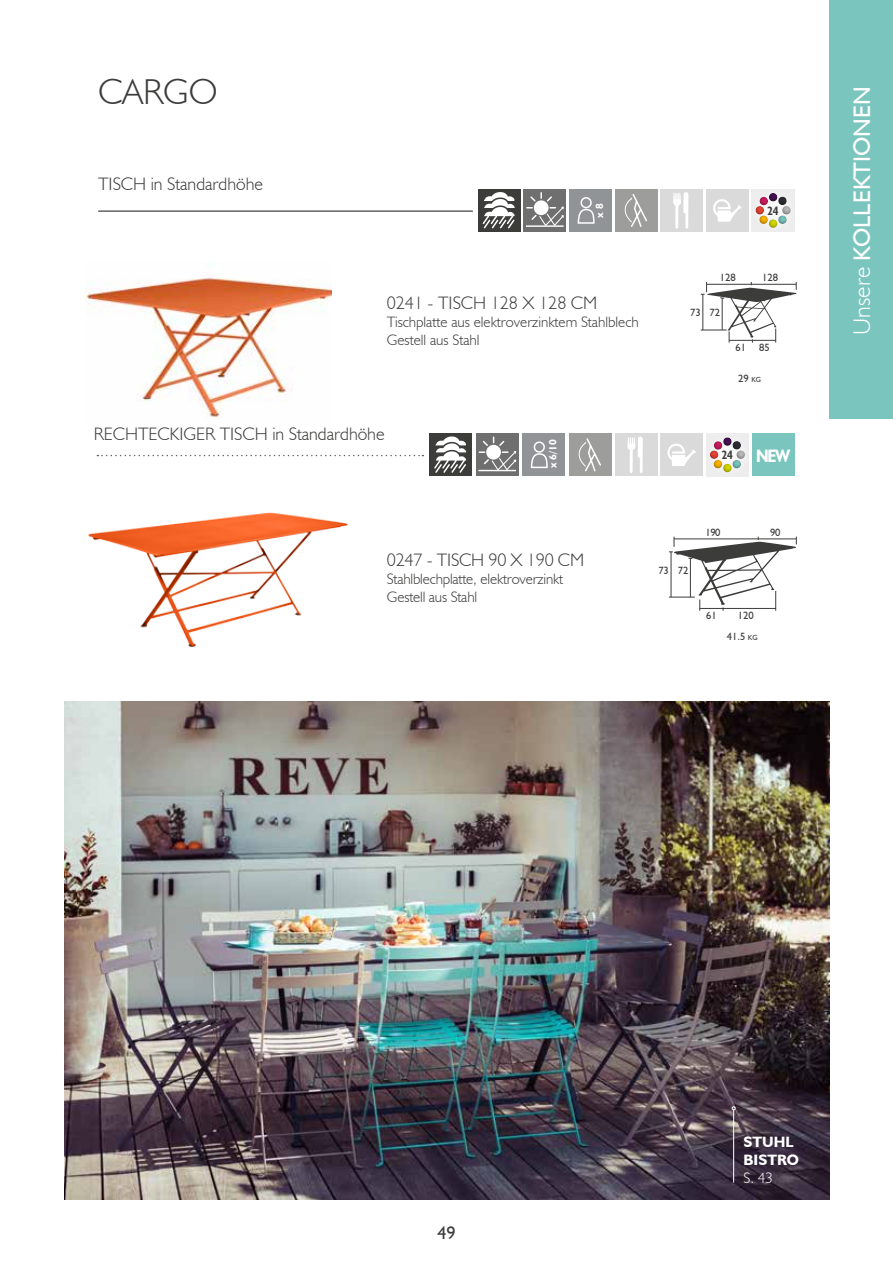
<style>
.page{position:relative;width:893px;height:1263px;background:#fff}
.page>*{position:absolute;margin:0;border:0;box-sizing:border-box;transform-origin:0 0}
.t1{font:300 36px "Humanist 521 BT";color:#3c3c3b}
.t2{font:24px "Humanist 521 BT";color:#fff}
.t3{font:300 18px "Humanist 521 BT";color:#3c3c3b}
.t4{font:700 18px "Humanist 521 BT";color:#fff;scale:.86 1}
.t5{font:18px "Humanist 521 BT";color:#3c3c3b}
.t6{font:300 15px/18px "Humanist 521 BT";color:#3c3c3b}
.t7{font:700 15px/18px "Humanist 521 BT";color:#fff}
.t8{font:300 15px "Humanist 521 BT";color:#fff}
.t9{font:700 condensed 12px "Humanist 521 BT";color:#3c3c3b}
.t10{font:10.5px "Humanist 521 BT";color:#3c3c3b}
.t11{font:700 10.5px "Humanist 521 BT";color:#fff}
.s1{font-size:7.35px}
.s2{font-weight:300}
</style>
<div class="page">
<div style="left:829px;top:0;width:64px;height:418px;background:#7bc5bf"></div>
<img style="left:85px;top:277px;width:247px;height:141px">
<div style="left:706px;top:189px;width:43px;height:43px;background:#dadada"></div>
<svg style="left:713px;top:199px;width:29px;height:23px"></svg>
<div style="left:478px;top:189px;width:42px;height:43px;background:#3c3c3b"></div>
<svg style="left:482px;top:192px;width:33px;height:37px"></svg>
<div style="left:524px;top:189px;width:42px;height:43px;background:#706f6f"></div>
<svg style="left:527px;top:193px;width:37px;height:32px"></svg>
<hr style="left:526px;top:225px;width:38px;height:2px;background:#fff">
<div style="left:660px;top:189px;width:43px;height:43px;background:#dadada"></div>
<svg style="left:673px;top:192px;width:15px;height:37px"></svg>
<div style="left:615px;top:189px;width:42px;height:43px;background:#9d9d9c"></div>
<svg style="left:624px;top:194px;width:23px;height:33px"></svg>
<div style="left:569px;top:189px;width:43px;height:43px;background:#919496"></div>
<svg style="left:577px;top:197px;width:18px;height:27px"></svg>
<svg style="left:701px;top:282px;width:96px;height:61px"></svg>
<hr style="left:98px;top:210px;width:375px;height:2px;background:#646363">
<div style="left:752px;top:189px;width:42px;height:43px;background:#ededed"></div>
<svg style="left:755px;top:189px;width:40px;height:43px"></svg>
<img style="left:65px;top:702px;width:764px;height:497px">
<hr style="left:733px;top:1110px;width:1px;height:72px;background:#fff">
<svg style="left:732px;top:1106px;width:3px;height:4px"></svg>
<div style="left:429px;top:433px;width:43px;height:43px;background:#3c3c3b"></div>
<svg style="left:434px;top:436px;width:33px;height:37px"></svg>
<div style="left:660px;top:433px;width:43px;height:43px;background:#dadada"></div>
<svg style="left:667px;top:443px;width:29px;height:23px"></svg>
<div style="left:615px;top:433px;width:42px;height:43px;background:#dadada"></div>
<svg style="left:627px;top:436px;width:16px;height:37px"></svg>
<svg style="left:97px;top:455px;width:326px;height:1px"></svg>
<img style="left:88px;top:512px;width:260px;height:136px">
<div style="left:752px;top:433px;width:42px;height:43px;background:#7bc5bf"></div>
<div style="left:706px;top:433px;width:43px;height:43px;background:#ededed"></div>
<svg style="left:710px;top:437px;width:35px;height:36px"></svg>
<div style="left:476px;top:433px;width:42px;height:43px;background:#706f6f"></div>
<svg style="left:479px;top:437px;width:37px;height:33px"></svg>
<hr style="left:478px;top:470px;width:38px;height:1px;background:#fff">
<div style="left:522px;top:433px;width:43px;height:43px;background:#919496"></div>
<svg style="left:530px;top:441px;width:18px;height:28px"></svg>
<div style="left:569px;top:433px;width:42px;height:43px;background:#9d9d9c"></div>
<svg style="left:578px;top:438px;width:23px;height:34px"></svg>
<svg style="left:669px;top:537px;width:128px;height:74px"></svg>
<h1 class="t1" style="left:98px;top:70px;width:121px">CARGO</h1>
<p class="t3" style="left:98px;top:173px;width:166px">TISCH in Standardhöhe</p>
<p class="t11" style="left:593px;top:217px;width:16px;rotate:-90deg">x 8</p>
<p class="t3" style="left:387px;top:292px;width:212px">0241 - TISCH 128 X 128 CM</p>
<p class="t6" style="left:387px;top:312px;width:253px">Tischplatte aus elektroverzinktem Stahlblech<br>Gestell aus Stahl</p>
<p class="t9" style="left:768px;top:203px;width:13px">24</p>
<p class="t10" style="left:720px;top:271px;width:17px">128</p>
<p class="t10" style="left:762px;top:271px;width:17px">128</p>
<p class="t10" style="left:690px;top:306px;width:12px">73</p>
<p class="t10" style="left:710px;top:306px;width:12px">72</p>
<p class="t10" style="left:735px;top:340px;width:12px">61</p>
<p class="t10" style="left:759px;top:340px;width:12px">85</p>
<p class="t10" style="left:738px;top:372px;width:24px">29 <span class="s1">kg</span></p>
<p class="t3" style="left:94px;top:423px;width:292px">RECHTECKIGER TISCH in Standardhöhe</p>
<p class="t11" style="left:546px;top:468px;width:30px;rotate:-90deg">x 6/10</p>
<p class="t9" style="left:722px;top:447px;width:13px">24</p>
<p class="t4" style="left:756px;top:444px;width:41px">NEW</p>
<p class="t10" style="left:705px;top:525px;width:17px">190</p>
<p class="t10" style="left:770px;top:525px;width:12px">90</p>
<p class="t3" style="left:387px;top:548px;width:199px">0247 - TISCH 90 X 190 CM</p>
<p class="t6" style="left:387px;top:569px;width:178px">Stahlblechplatte, elektroverzinkt<br>Gestell aus Stahl</p>
<p class="t10" style="left:658px;top:564px;width:12px">73</p>
<p class="t10" style="left:678px;top:564px;width:12px">72</p>
<p class="t10" style="left:706px;top:609px;width:12px">61</p>
<p class="t10" style="left:738px;top:609px;width:17px">120</p>
<p class="t10" style="left:727px;top:630px;width:32px">41.5 <span class="s1">kg</span></p>
<h2 class="t2" style="left:847px;top:335px;width:250px;rotate:-90deg"><span class="s2">Unsere</span> KOLLEKTIONEN</h2>
<p class="t5" style="left:437px;top:1222px;width:20px">49</p>
<p class="t7" style="left:743px;top:1132px;width:57px">STUHL<br>BISTRO</p>
<p class="t8" style="left:743px;top:1168px;width:31px">S. 43</p>
</div>
